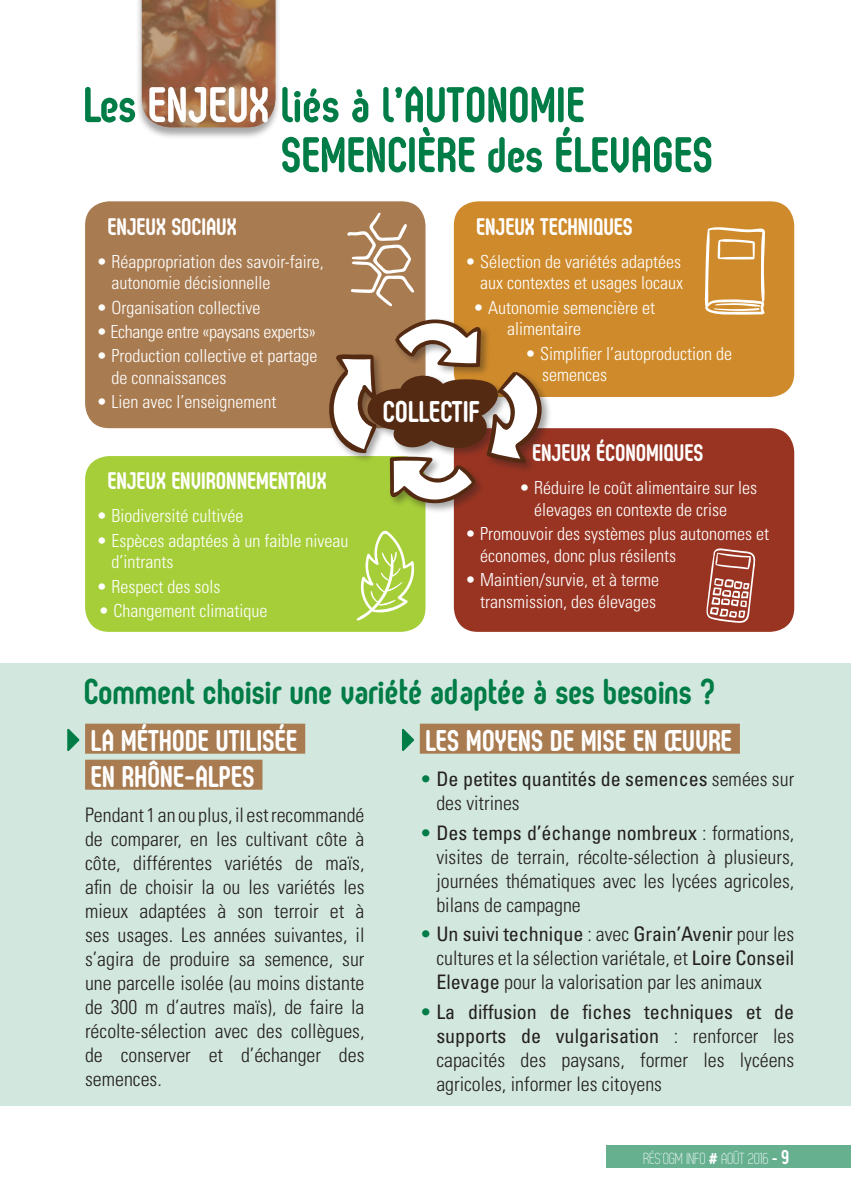
<style>
.page{position:relative;width:851px;height:1191px;background:#fff}
.page>*{position:absolute;margin:0;border:0;box-sizing:border-box;transform-origin:0 0}
.t1{font:700 50px/50px "Oval";color:#007c47}
.t2{font:700 36px "Oval";color:#007c47}
.t3{font:700 30px/36px "Oval";color:#fff}
.t4{font:700 24px "Oval";color:#fff}
.t5{font:300 condensed 20px/24px "Univers LT Std";color:#231f20;text-align:justify}
.t6{font:condensed 20px/24px "Univers LT Std";color:#231f20}
.t7{font:300 condensed 18px/21.6px "Univers LT Std";color:#fff}
.t8{font:300 condensed 18px "Univers LT Std";letter-spacing:-.02em;color:#fff}
.t9{font:300 16px "Oval";color:#fff}
.s1{color:#fff}
.s2{font-weight:300;color:#007c47}
.s3{font-weight:300}
.s4{color:#007c47}
.s5{font-weight:400}
.s6{font-weight:700}
.s7{font-weight:700;font-size:20px}
</style>
<div class="page">
<div style="left:135px;top:0;width:146px;height:139px;background:#231f20;opacity:.4"></div>
<img style="left:142px;top:0;width:133px;height:127px">
<div style="left:0;top:663px;width:850px;height:443px;background:#d2e7de"></div>
<div style="left:85px;top:723px;width:220px;height:30px;background:#a97b50"></div>
<div style="left:85px;top:759px;width:177px;height:30px;background:#a97b50"></div>
<svg style="left:67px;top:728px;width:13px;height:23px"></svg>
<div style="left:85px;top:201px;width:340px;height:227px;background:#a97b50;border-radius:24px"></div>
<div style="left:454px;top:201px;width:340px;height:196px;background:#cf8b2b;border-radius:24px"></div>
<div style="left:85px;top:456px;width:340px;height:176px;background:#a6ce39;border-radius:24px"></div>
<div style="left:454px;top:428px;width:340px;height:204px;background:#993422;border-radius:24px"></div>
<div style="left:420px;top:723px;width:319px;height:30px;background:#a97b50"></div>
<svg style="left:402px;top:728px;width:12px;height:23px"></svg>
<svg style="left:356px;top:530px;width:59px;height:91px"></svg>
<svg style="left:704px;top:227px;width:61px;height:88px"></svg>
<svg style="left:706px;top:548px;width:50px;height:75px"></svg>
<svg style="left:347px;top:212px;width:67px;height:95px"></svg>
<div style="left:327px;top:317px;width:224px;height:196px;background:#231f20;opacity:.4"></div>
<svg style="left:326px;top:318px;width:216px;height:186px"></svg>
<div style="left:606px;top:1145px;width:244px;height:22px;background:#66b090"></div>
<h1 class="t1" style="left:283px;top:79px;width:433px;text-indent:-198px">Les <span class="s1">ENJEUX</span> liés à l’AUTONOMIE<br>SEMENCIÈRE des ÉLEVAGES</h1>
<p class="t4" style="left:108px;top:212px;width:131px">ENJEUX SOCIAUX</p>
<p class="t7" style="left:111px;top:250px;width:214px;text-indent:-15px">• Réappropriation des savoir-faire, autonomie décisionnelle</p>
<p class="t7" style="left:96px;top:296px;width:165px">• Organisation collective</p>
<p class="t8" style="left:96px;top:321px;width:221px">• Echange entre «paysans experts»</p>
<p class="t7" style="left:111px;top:345px;width:207px;text-indent:-15px">• Production collective et partage de connaissances</p>
<p class="t7" style="left:96px;top:391px;width:181px">• Lien avec l’enseignement</p>
<p class="t4" style="left:108px;top:467px;width:220px">ENJEUX ENVIRONNEMENTAUX</p>
<p class="t7" style="left:96px;top:505px;width:148px">• Biodiversité cultivée</p>
<p class="t7" style="left:111px;top:529px;width:238px;text-indent:-15px">• Espèces adaptées à un faible niveau d’intrants</p>
<p class="t7" style="left:96px;top:575px;width:125px">• Respect des sols</p>
<p class="t7" style="left:98px;top:600px;width:170px">• Changement climatique</p>
<p class="t4" style="left:477px;top:212px;width:158px">ENJEUX TECHNIQUES</p>
<p class="t7" style="left:465px;top:250px;width:219px;text-align:right">• Sélection de variétés adaptées aux contextes et usages locaux</p>
<p class="t7" style="left:507px;top:296px;width:149px;text-indent:-34px">• Autonomie semencière et alimentaire</p>
<p class="t7" style="left:542px;top:342px;width:191px;text-indent:-17px">• Simplifier l’autoproduction de semences</p>
<h3 class="t3" style="left:384px;top:392px;width:99px">COLLECTIF</h3>
<p class="t4" style="left:533px;top:439px;width:172px">ENJEUX ÉCONOMIQUES</p>
<p class="t7" style="left:534px;top:477px;width:224px;text-indent:-15px">• Réduire le coût alimentaire sur les élevages en contexte de crise</p>
<p class="t7" style="left:480px;top:523px;width:290px;text-indent:-15px">• Promouvoir des systèmes plus autonomes et économes, donc plus résilents</p>
<p class="t7" style="left:465px;top:569px;width:195px;text-align:right">• Maintien/survie, et à terme transmission, des élevages</p>
<h2 class="t2" style="left:85px;top:670px;width:633px">Comment choisir une variété adaptée à ses besoins ?</h2>
<h3 class="t3" style="left:426px;top:721px;width:308px">LES MOYENS DE MISE EN ŒUVRE</h3>
<p class="t6" style="left:436px;top:766px;width:359px;text-indent:-17px"><span class="s2">•</span> De petites quantités de semences <span class="s3">semées sur des vitrines</span></p>
<p class="t5" style="left:436px;top:820px;width:359px;text-indent:-17px"><span class="s4">•</span> <span class="s5">Des temps d’échange nombreux</span> : formations, visites de terrain, récolte-sélection à plusieurs, journées thématiques avec les lycées agricoles, bilans de campagne</p>
<p class="t5" style="left:436px;top:922px;width:359px;text-indent:-17px"><span class="s4">•</span> <span class="s5">Un suivi technique</span> : avec <span class="s5">Grain’Avenir</span> pour les cultures et la sélection variétale, et <span class="s5">Loire Conseil Elevage</span> pour la valorisation par les animaux</p>
<p class="t5" style="left:436px;top:1000px;width:359px;text-indent:-17px"><span class="s4">•</span> <span class="s5">La diffusion de fiches techniques et de supports de vulgarisation</span> : renforcer les capacités des paysans, former les lycéens agricoles, informer les citoyens</p>
<h3 class="t3" style="left:92px;top:721px;width:208px">LA MÉTHODE UTILISÉE<br>EN RHÔNE-ALPES</h3>
<p class="t5" style="left:85px;top:803px;width:281px">Pendant 1 an ou plus, il est recommandé de comparer, en les cultivant côte à côte, différentes variétés de maïs, afin de choisir la ou les variétés les mieux adaptées à son terroir et à ses usages. Les années suivantes, il s’agira de produire sa semence, sur une parcelle isolée (au moins distante de 300 m d’autres maïs), de faire la récolte-sélection avec des collègues, de conserver et d’échanger des semences.</p>
<p class="t9" style="left:643px;top:1150px;width:148px">RÉS’OGM INFO <span class="s6">#</span> AOÛT 2016 <span class="s6">-</span> <span class="s7">9</span></p>
</div>
